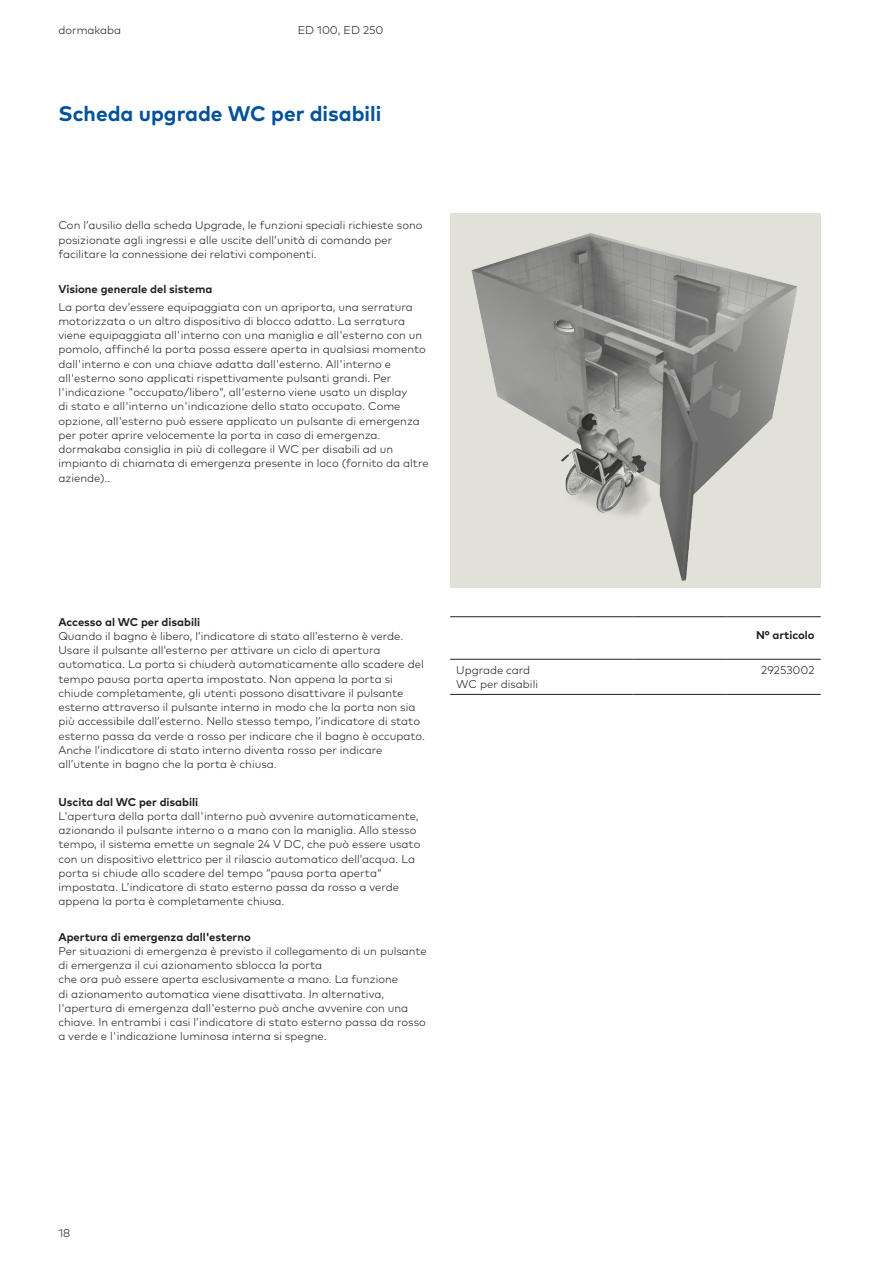
<style>
.page{position:relative;width:893px;height:1263px;background:#fff}
.page>*{position:absolute;margin:0;border:0;box-sizing:border-box;transform-origin:0 0}
.t1{font:700 21px "Mark Pro";color:#01519b}
.t2{font:300 11.25px/14.2px "Mark Pro";color:#231f20}
.t3{font:700 11.25px "Mark Pro";color:#231f20}
</style>
<div class="page">
<img style="left:450px;top:214px;width:371px;height:374px">
<hr style="left:450px;top:694px;width:184px;height:1px;background:#231f20">
<hr style="left:634px;top:694px;width:93px;height:1px;background:#231f20">
<hr style="left:727px;top:694px;width:94px;height:1px;background:#231f20">
<hr style="left:450px;top:616px;width:184px;height:1px;background:#231f20">
<hr style="left:634px;top:616px;width:93px;height:1px;background:#231f20">
<hr style="left:727px;top:616px;width:94px;height:1px;background:#231f20">
<hr style="left:450px;top:659px;width:184px;height:1px;background:#231f20">
<hr style="left:634px;top:659px;width:93px;height:1px;background:#231f20">
<hr style="left:727px;top:659px;width:94px;height:1px;background:#231f20">
<p class="t2" style="left:58px;top:22px;width:64px">dormakaba</p>
<p class="t2" style="left:298px;top:22px;width:87px">ED 100, ED 250</p>
<h1 class="t1" style="left:58px;top:98px;width:324px">Scheda upgrade WC per disabili</h1>
<p class="t2" style="left:58px;top:217px;width:366px">Con l’ausilio della scheda Upgrade, le funzioni speciali richieste sono posizionate agli ingressi e alle uscite dell’unità di comando per facilitare la connessione dei relativi componenti.</p>
<p class="t3" style="left:58px;top:280px;width:155px">Visione generale del sistema</p>
<p class="t2" style="left:58px;top:298px;width:372px">La porta dev’essere equipaggiata con un apriporta, una serratura motorizzata o un altro dispositivo di blocco adatto. La serratura viene equipaggiata all'interno con una maniglia e all'esterno con un pomolo, affinché la porta possa essere aperta in qualsiasi momento dall'interno e con una chiave adatta dall'esterno. All'interno e all'esterno sono applicati rispettivamente pulsanti grandi. Per l'indicazione "occupato/libero", all'esterno viene usato un display<br>di stato e all'interno un'indicazione dello stato occupato. Come opzione, all'esterno può essere applicato un pulsante di emergenza per poter aprire velocemente la porta in caso di emergenza. dormakaba consiglia in più di collegare il WC per disabili ad un impianto di chiamata di emergenza presente in loco (fornito da altre aziende)..</p>
<p class="t3" style="left:58px;top:613px;width:143px">Accesso al WC per disabili</p>
<p class="t2" style="left:58px;top:628px;width:368px">Quando il bagno è libero, l’indicatore di stato all’esterno è verde.<br>Usare il pulsante all’esterno per attivare un ciclo di apertura automatica. La porta si chiuderà automaticamente allo scadere del tempo pausa porta aperta impostato. Non appena la porta si chiude completamente, gli utenti possono disattivare il pulsante esterno attraverso il pulsante interno in modo che la porta non sia più accessibile dall’esterno. Nello stesso tempo, l’indicatore di stato esterno passa da verde a rosso per indicare che il bagno è occupato.<br>Anche l’indicatore di stato interno diventa rosso per indicare all’utente in bagno che la porta è chiusa.</p>
<p class="t3" style="left:58px;top:793px;width:141px">Uscita dal WC per disabili</p>
<p class="t2" style="left:58px;top:808px;width:363px">L'apertura della porta dall'interno può avvenire automaticamente, azionando il pulsante interno o a mano con la maniglia. Allo stesso tempo, il sistema emette un segnale 24 V DC, che può essere usato con un dispositivo elettrico per il rilascio automatico dell’acqua. La porta si chiude allo scadere del tempo “pausa porta aperta“ impostata. L’indicatore di stato esterno passa da rosso a verde appena la porta è completamente chiusa.</p>
<p class="t3" style="left:58px;top:928px;width:194px">Apertura di emergenza dall'esterno</p>
<p class="t2" style="left:58px;top:943px;width:370px">Per situazioni di emergenza è previsto il collegamento di un pulsante di emergenza il cui azionamento sblocca la porta<br>che ora può essere aperta esclusivamente a mano. La funzione<br>di azionamento automatica viene disattivata. In alternativa, l'apertura di emergenza dall'esterno può anche avvenire con una chiave. In entrambi i casi l’indicatore di stato esterno passa da rosso a verde e l'indicazione luminosa interna si spegne.</p>
<p class="t3" style="left:756px;top:626px;width:60px">N° articolo</p>
<p class="t2" style="left:456px;top:662px;width:83px">Upgrade card<br>WC per disabili</p>
<p class="t2" style="left:761px;top:662px;width:55px">29253002</p>
<p class="t2" style="left:58px;top:1225px;width:13px">18</p>
</div>
